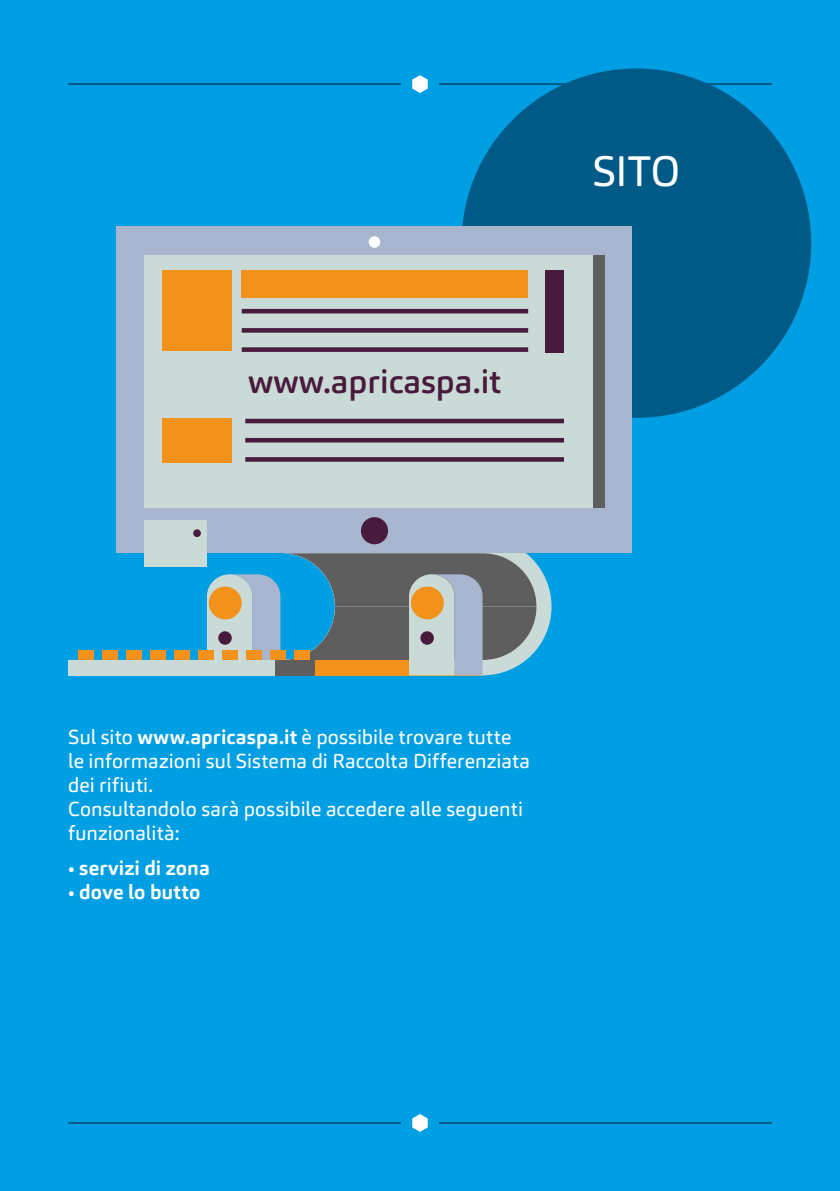
<style>
.page{position:relative;width:840px;height:1191px;background:#fff}
.page>*{position:absolute;margin:0;border:0;box-sizing:border-box;transform-origin:0 0}
.t1{font:42px "Carnas";color:#fff}
.t2{font:500 33px "Carnas";color:#481a3c}
.t3{font:20px/24px "Carnas";letter-spacing:.005em;color:#fff}
.t4{font:700 20px "Carnas";letter-spacing:.01em;color:#fff}
.s1{font-weight:700}
.s2{font-weight:200}
</style>
<div class="page">
<div style="left:0;top:0;width:839px;height:1191px;background:#009fe3"></div>
<hr style="left:439px;top:83px;width:332px;height:2px;background:#005a88">
<hr style="left:439px;top:1122px;width:332px;height:2px;background:#005a88">
<hr style="left:68px;top:83px;width:332px;height:2px;background:#005a88">
<hr style="left:68px;top:1122px;width:332px;height:2px;background:#005a88">
<svg style="left:412px;top:75px;width:15px;height:18px"></svg>
<svg style="left:412px;top:1114px;width:15px;height:17px"></svg>
<div style="left:461px;top:68px;width:349px;height:350px;background:#005a88;border-radius:50%"></div>
<div style="left:414px;top:538px;width:137px;height:137px;background:#cadbd7;border-radius:50%"></div>
<div style="left:117px;top:227px;width:515px;height:326px;background:#a7b6ce"></div>
<div style="left:144px;top:255px;width:460px;height:253px;background:#cadbd7"></div>
<div style="left:593px;top:255px;width:11px;height:253px;background:#5e5e5e"></div>
<div style="left:368px;top:236px;width:12px;height:12px;background:#fff;border-radius:50%"></div>
<div style="left:144px;top:520px;width:63px;height:46px;background:#cadbd7"></div>
<div style="left:193px;top:529px;width:8px;height:8px;background:#481a3c;border-radius:50%"></div>
<div style="left:241px;top:270px;width:287px;height:28px;background:#f3921a"></div>
<div style="left:162px;top:418px;width:69px;height:44px;background:#f3921a"></div>
<div style="left:162px;top:270px;width:69px;height:80px;background:#f3921a"></div>
<div style="left:545px;top:270px;width:18px;height:82px;background:#481a3c"></div>
<div style="left:68px;top:660px;width:207px;height:15px;background:#cadbd7"></div>
<div style="left:78px;top:651px;width:15px;height:9px;background:#f3921a"></div>
<div style="left:102px;top:651px;width:15px;height:9px;background:#f3921a"></div>
<div style="left:126px;top:651px;width:15px;height:9px;background:#f3921a"></div>
<div style="left:150px;top:651px;width:15px;height:9px;background:#f3921a"></div>
<div style="left:174px;top:651px;width:15px;height:9px;background:#f3921a"></div>
<div style="left:198px;top:651px;width:15px;height:9px;background:#f3921a"></div>
<svg style="left:207px;top:553px;width:329px;height:122px"></svg>
<div style="left:410px;top:586px;width:33px;height:33px;background:#f3921a;border-radius:50%"></div>
<div style="left:420px;top:631px;width:13px;height:13px;background:#481a3c;border-radius:50%"></div>
<div style="left:361px;top:517px;width:27px;height:27px;background:#481a3c;border-radius:50%"></div>
<hr style="left:245px;top:419px;width:318px;height:4px;background:#481a3c">
<hr style="left:245px;top:438px;width:318px;height:4px;background:#481a3c">
<div style="left:245px;top:457px;width:318px;height:5px;background:#481a3c"></div>
<hr style="left:241px;top:309px;width:287px;height:4px;background:#481a3c">
<div style="left:241px;top:328px;width:287px;height:5px;background:#481a3c"></div>
<div style="left:241px;top:347px;width:287px;height:5px;background:#481a3c"></div>
<h2 class="t2" style="left:248px;top:361px;width:254px">www.apricaspa.it</h2>
<h1 class="t1" style="left:592px;top:145px;width:89px">SITO</h1>
<p class="t3" style="left:68px;top:724px;width:463px">Sul sito <span class="s1">www.apricaspa.it</span> è possibile trovare tutte le informazioni sul Sistema di Raccolta Differenziata dei rifiuti.<br>Consultandolo sarà possibile accedere alle seguenti funzionalità:</p>
<p class="t4" style="left:68px;top:855px;width:143px"><span class="s2">•</span> servizi di zona</p>
<p class="t4" style="left:68px;top:879px;width:134px"><span class="s2">•</span> dove lo butto</p>
</div>
